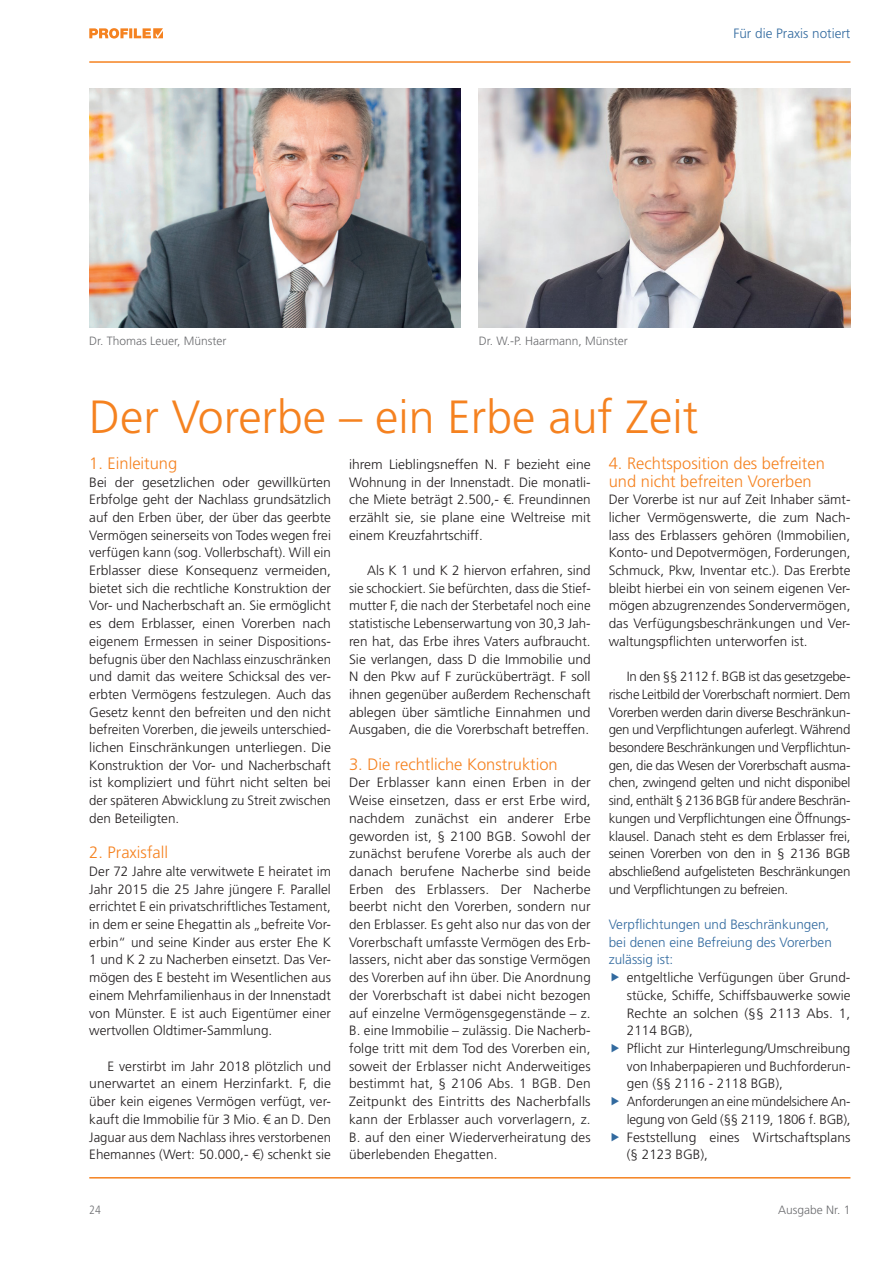
<style>
.page{position:relative;width:893px;height:1263px;background:#fff}
.page>*{position:absolute;margin:0;border:0;box-sizing:border-box;transform-origin:0 0}
.t1{font:300 46.5px "Frutiger LT Std";color:#f58220}
.t2{font:300 16.5px/17.7px "Frutiger LT Std";color:#f58220}
.t3{font:300 13.5px/17.7px "Frutiger LT Std";color:#231f20;text-align:justify}
.t4{font:300 13.5px/17.7px "Frutiger LT Std";color:#326a9f}
.t5{font:300 13.35px/17.7px "Frutiger LT Std";letter-spacing:-.02em;color:#231f20;text-align:justify}
.t6{font:300 12px "Frutiger LT Std";color:#6c6d70}
.t7{font:300 condensed 12px "Frutiger LT Std";color:#6c6d70}
</style>
<div class="page">
<hr style="left:89px;top:61px;width:761px;height:2px;background:#f58220">
<hr style="left:89px;top:1177px;width:761px;height:1px;background:#f58220">
<svg style="left:89px;top:28px;width:74px;height:11px"></svg>
<img style="left:89px;top:88px;width:372px;height:239px">
<img style="left:479px;top:88px;width:371px;height:239px">
<p class="t4" style="left:733px;top:25px;width:118px">Für die Praxis notiert</p>
<p class="t6" style="left:89px;top:334px;width:139px">Dr. Thomas Leuer, Münster</p>
<p class="t6" style="left:479px;top:334px;width:150px">Dr. W.-P. Haarmann, Münster</p>
<h1 class="t1" style="left:89px;top:391px;width:610px">Der Vorerbe – ein Erbe auf Zeit</h1>
<p class="t2" style="left:89px;top:454px;width:90px">1. Einleitung</p>
<p class="t3" style="left:89px;top:473px;width:243px">Bei der gesetzlichen oder gewillkürten Erbfolge geht der Nachlass grundsätzlich auf den Erben über, der über das geerbte Vermögen seinerseits von Todes wegen frei verfügen kann (sog. Vollerbschaft). Will ein Erblasser diese Konsequenz vermeiden, bietet sich die rechtliche Konstruktion der Vor- und Nacherbschaft an. Sie ermöglicht es dem Erblasser, einen Vorerben nach eigenem Ermessen in seiner Dispositions&shy;befugnis über den Nachlass einzuschränken und damit das weitere Schicksal des ver&shy;erbten Vermögens festzulegen. Auch das Gesetz kennt den befreiten und den nicht befreiten Vorerben, die jeweils unterschied&shy;lichen Einschränkungen unterliegen. Die Konstruktion der Vor- und Nacherbschaft ist kompliziert und führt nicht selten bei der späteren Abwicklung zu Streit zwischen den Beteiligten.</p>
<p class="t2" style="left:89px;top:844px;width:80px">2. Praxisfall</p>
<p class="t3" style="left:89px;top:863px;width:243px">Der 72 Jahre alte verwitwete E heiratet im Jahr 2015 die 25 Jahre jüngere F. Parallel errichtet E ein privatschriftliches Testament, in dem er seine Ehegattin als „befreite Vor&shy;erbin“ und seine Kinder aus erster Ehe K 1 und K 2 zu Nacherben einsetzt. Das Ver&shy;mögen des E besteht im Wesentlichen aus einem Mehrfamilienhaus in der Innenstadt von Münster. E ist auch Eigentümer einer wertvollen Oldtimer-Sammlung.</p>
<p class="t3" style="left:89px;top:1057px;width:243px;text-indent:18px">E verstirbt im Jahr 2018 plötzlich und unerwartet an einem Herzinfarkt. F, die über kein eigenes Vermögen verfügt, ver&shy;kauft die Immobilie für 3 Mio. € an D. Den Jaguar aus dem Nachlass ihres verstorbenen Ehemannes (Wert: 50.000,- €) schenkt sie</p>
<p class="t2" style="left:609px;top:454px;width:218px">4. Rechtsposition des befreiten und nicht befreiten Vorerben</p>
<p class="t3" style="left:609px;top:491px;width:243px">Der Vorerbe ist nur auf Zeit Inhaber sämt&shy;licher Vermögenswerte, die zum Nach&shy;lass des Erblassers gehören (Immobilien, Konto- und Depotvermögen, Forderungen, Schmuck, Pkw, Inventar etc.). Das Ererbte bleibt hierbei ein von seinem eigenen Ver&shy;mögen abzugrenzendes Sondervermögen, das Verfügungsbeschränkungen und Ver&shy;waltungspflichten unterworfen ist.</p>
<p class="t5" style="left:609px;top:668px;width:243px;text-indent:18px">In den §§ 2112 f. BGB ist das gesetzgebe&shy;rische Leitbild der Vorerbschaft normiert. Dem Vorerben werden darin diverse Beschränkun&shy;gen und Verpflichtungen auferlegt. Während besondere Beschränkungen und Verpflichtun&shy;gen, die das Wesen der Vorerbschaft ausma&shy;chen, zwingend gelten und nicht disponibel sind, enthält § 2136 BGB für andere Beschrän&shy;kungen und Verpflichtungen eine Öffnungs&shy;klausel. Danach steht es dem Erblasser frei, seinen Vorerben von den in § 2136 BGB abschließend aufgelisteten Beschränkungen und Verpflichtungen zu befreien.</p>
<p class="t4" style="left:609px;top:916px;width:225px">Verpflichtungen und Beschränkungen, bei denen eine Befreiung des Vorerben zulässig ist:</p>
<p class="t3" style="left:627px;top:969px;width:225px;text-align:left">entgeltliche Verfügungen über Grund&shy;stücke, Schiffe, Schiffsbauwerke sowie<br>Rechte an solchen (§§ 2113 Abs. 1,<br>2114 BGB),<br>Pflicht zur Hinterlegung/Umschreibung von Inhaberpapieren und Buchforderun&shy;gen (§§ 2116 - 2118 BGB),</p>
<p class="t5" style="left:627px;top:1093px;width:225px">Anforderungen an eine mündelsichere An&shy;legung von Geld (§§ 2119, 1806 f. BGB),</p>
<p class="t3" style="left:627px;top:1128px;width:225px">Feststellung eines Wirtschaftsplans (§ 2123 BGB),</p>
<p class="t3" style="left:349px;top:455px;width:243px">ihrem Lieblingsneffen N. F bezieht eine Wohnung in der Innenstadt. Die monatli&shy;che Miete beträgt 2.500,- €. Freundinnen erzählt sie, sie plane eine Weltreise mit einem Kreuzfahrtschiff.</p>
<p class="t3" style="left:349px;top:562px;width:243px;text-indent:18px">Als K 1 und K 2 hiervon erfahren, sind sie schockiert. Sie befürchten, dass die Stief&shy;mutter F, die nach der Sterbetafel noch eine statistische Lebenserwartung von 30,3 Jah&shy;ren hat, das Erbe ihres Vaters aufbraucht.<br>Sie verlangen, dass D die Immobilie und N den Pkw auf F zurücküberträgt. F soll ihnen gegenüber außerdem Rechenschaft ablegen über sämtliche Einnahmen und Ausgaben, die die Vorerbschaft betreffen.</p>
<p class="t2" style="left:349px;top:755px;width:210px">3. Die rechtliche Konstruktion</p>
<p class="t3" style="left:349px;top:774px;width:243px">Der Erblasser kann einen Erben in der Weise einsetzen, dass er erst Erbe wird, nachdem zunächst ein anderer Erbe geworden ist, § 2100 BGB. Sowohl der zunächst berufene Vorerbe als auch der danach berufene Nacherbe sind beide Erben des Erblassers. Der Nacherbe beerbt nicht den Vorerben, sondern nur den Erblasser. Es geht also nur das von der Vorerbschaft umfasste Vermögen des Erb&shy;lassers, nicht aber das sonstige Vermögen des Vorerben auf ihn über. Die Anordnung der Vorerbschaft ist dabei nicht bezogen auf einzelne Vermögensgegenstände – z.<br>B. eine Immobilie – zulässig. Die Nacherb&shy;folge tritt mit dem Tod des Vorerben ein, soweit der Erblasser nicht Anderweitiges bestimmt hat, § 2106 Abs. 1 BGB. Den Zeitpunkt des Eintritts des Nacherbfalls kann der Erblasser auch vorverlagern, z.<br>B. auf den einer Wiederverheiratung des überlebenden Ehegatten.</p>
<p class="t7" style="left:89px;top:1203px;width:13px">24</p>
<p class="t6" style="left:778px;top:1203px;width:74px">Ausgabe Nr. 1</p>
</div>
